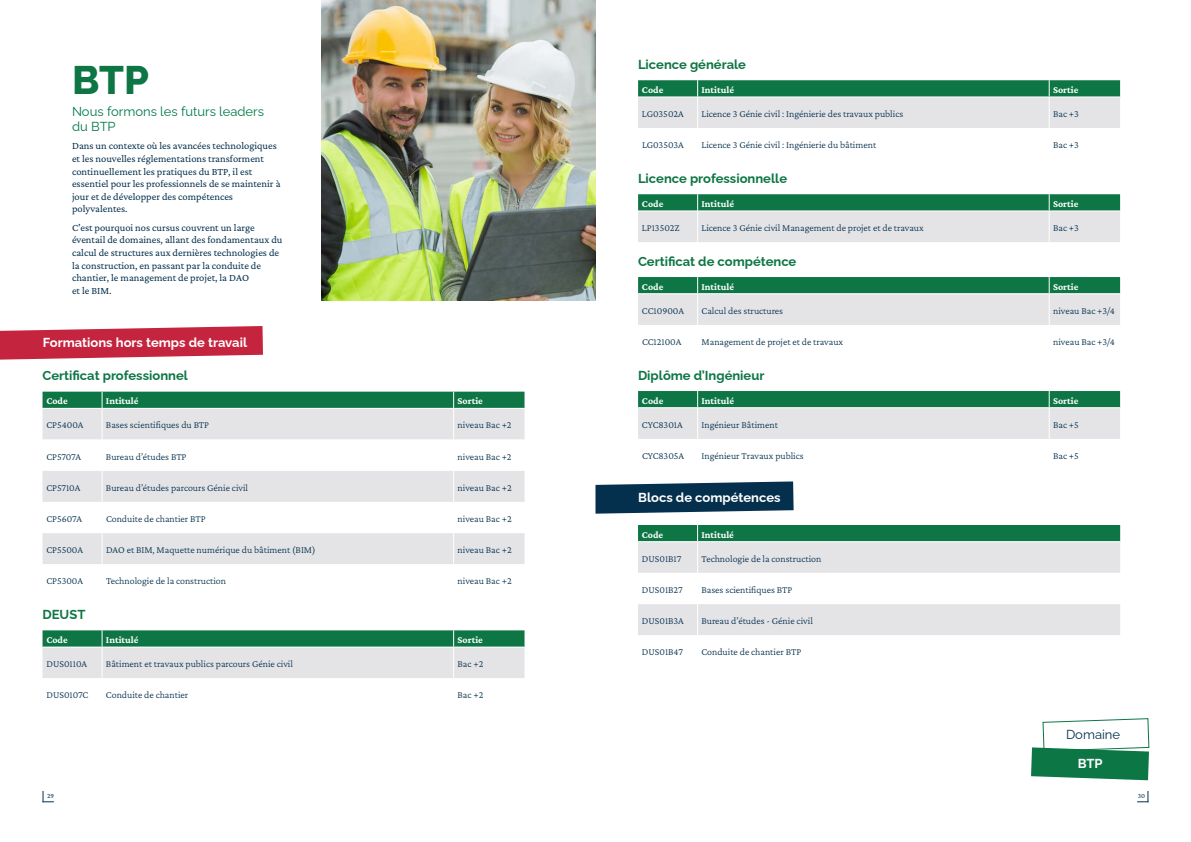
<style>
.page{position:relative;width:1191px;height:842px;background:#fff}
.page>*{position:absolute;margin:0;border:0;box-sizing:border-box;transform-origin:0 0}
.t1{font:800 40px "Raleway";color:#0e7644}
.titre{font:700 13px "Raleway";color:#0e7644}
.sous_titre{font:700 13px "Raleway";color:#fff}
.sous_titre-2{font:13px/15.6px "Raleway";color:#017a47}
.sous_titre-3{font:13px "Raleway";color:#05314d}
.sous_titre-4{font:10.5px/12.6px "Crimson Pro";color:#05304d}
.t2{font:300 10px "Crimson Pro";color:#05304d}
.t3{font:700 10px "Crimson Pro";color:#fff}
.t4{font:300 10px "Crimson Pro";letter-spacing:-.02em;color:#05304d}
.t5{font:7px "Crimson Pro";color:#05304d}
</style>
<div class="page">
<div style="left:43px;top:409px;width:481px;height:30px;background:#e4e4e7"></div>
<svg style="left:43px;top:471px;width:481px;height:93px;fill:#e4e4e7"></svg>
<hr style="left:453px;top:409px;width:1px;height:30px;background:#fff">
<hr style="left:453px;top:471px;width:1px;height:31px;background:#fff">
<hr style="left:453px;top:502px;width:1px;height:31px;background:#fff">
<hr style="left:453px;top:533px;width:1px;height:31px;background:#fff">
<svg style="left:43px;top:392px;width:481px;height:16px;background:#117746"></svg>
<hr style="left:102px;top:408px;width:1px;height:31px;background:#fff">
<hr style="left:102px;top:471px;width:1px;height:31px;background:#fff">
<hr style="left:102px;top:502px;width:1px;height:31px;background:#fff">
<hr style="left:102px;top:533px;width:1px;height:31px;background:#fff">
<svg style="left:43px;top:630px;width:481px;height:48px;background:#9cbfb0"></svg>
<hr style="left:102px;top:647px;width:1px;height:31px;background:#fff">
<img style="left:322px;top:0;width:273px;height:300px">
<svg style="left:638px;top:80px;width:482px;height:48px;background:#9cbfb0"></svg>
<hr style="left:697px;top:97px;width:1px;height:31px;background:#fff">
<svg style="left:638px;top:277px;width:482px;height:48px;background:#9dbfb1"></svg>
<hr style="left:697px;top:294px;width:1px;height:31px;background:#fff">
<svg style="left:638px;top:391px;width:482px;height:48px;background:#9dbfb1"></svg>
<hr style="left:697px;top:408px;width:1px;height:31px;background:#fff">
<svg style="left:638px;top:194px;width:482px;height:48px;background:#9cbfb0"></svg>
<hr style="left:697px;top:211px;width:1px;height:31px;background:#fff">
<svg style="left:595px;top:481px;width:198px;height:33px;background:#254a64"></svg>
<div style="left:638px;top:542px;width:482px;height:31px;background:#e4e4e7"></div>
<div style="left:638px;top:604px;width:482px;height:31px;background:#e4e4e7"></div>
<div style="left:638px;top:525px;width:482px;height:17px;background:#0e7644"></div>
<hr style="left:697px;top:542px;width:1px;height:31px;background:#fff">
<hr style="left:697px;top:604px;width:1px;height:31px;background:#fff">
<svg style="left:1031px;top:718px;width:119px;height:62px"></svg>
<svg style="left:43px;top:791px;width:11px;height:11px"></svg>
<svg style="left:1137px;top:791px;width:11px;height:11px"></svg>
<svg style="left:0;top:326px;width:263px;height:34px;background:#cd455b"></svg>
<p class="t1" style="left:72px;top:49px;width:79px">BTP</p>
<p class="sous_titre-2" style="left:72px;top:102px;width:194px">Nous formons les futurs leaders du BTP</p>
<p class="sous_titre-4" style="left:72px;top:140px;width:210px">Dans un contexte où les avancées technologiques et les nouvelles réglementations transforment continuellement les pratiques du BTP, il est essentiel pour les professionnels de se maintenir à jour et de développer des compétences polyvalentes.</p>
<p class="sous_titre-4" style="left:72px;top:221px;width:212px">C’est pourquoi nos cursus couvrent un large éventail de domaines, allant des fondamentaux du calcul de structures aux dernières technologies de la construction, en passant par la conduite de chantier, le management de projet, la DAO<br>et le BIM.</p>
<p class="sous_titre" style="left:43px;top:333px;width:206px">Formations hors temps de travail</p>
<p class="titre" style="left:43px;top:366px;width:147px">Certificat professionnel</p>
<p class="t3" style="left:46px;top:395px;width:23px">Code</p>
<p class="t3" style="left:106px;top:395px;width:34px">Intitulé</p>
<p class="t3" style="left:457px;top:395px;width:27px">Sortie</p>
<p class="t2" style="left:46px;top:419px;width:39px">CP5400A</p>
<p class="t2" style="left:106px;top:419px;width:105px">Bases scientifiques du BTP</p>
<p class="t2" style="left:457px;top:419px;width:56px">niveau Bac +2</p>
<p class="t4" style="left:46px;top:450px;width:36px">CP5707A</p>
<p class="t2" style="left:106px;top:450px;width:82px">Bureau d’études BTP</p>
<p class="t2" style="left:457px;top:450px;width:56px">niveau Bac +2</p>
<p class="t2" style="left:46px;top:481px;width:35px">CP5710A</p>
<p class="t2" style="left:106px;top:481px;width:144px">Bureau d’études parcours Génie civil</p>
<p class="t2" style="left:457px;top:481px;width:56px">niveau Bac +2</p>
<p class="t2" style="left:46px;top:512px;width:37px">CP5607A</p>
<p class="t2" style="left:106px;top:512px;width:101px">Conduite de chantier BTP</p>
<p class="t2" style="left:457px;top:512px;width:56px">niveau Bac +2</p>
<p class="t2" style="left:46px;top:543px;width:38px">CP5500A</p>
<p class="t2" style="left:106px;top:543px;width:211px">DAO et BIM, Maquette numérique du bâtiment (BIM)</p>
<p class="t2" style="left:457px;top:543px;width:56px">niveau Bac +2</p>
<p class="t2" style="left:46px;top:575px;width:38px">CP5300A</p>
<p class="t2" style="left:106px;top:575px;width:121px">Technologie de la construction</p>
<p class="t2" style="left:457px;top:575px;width:56px">niveau Bac +2</p>
<p class="titre" style="left:43px;top:604px;width:44px">DEUST</p>
<p class="t3" style="left:46px;top:633px;width:23px">Code</p>
<p class="t3" style="left:106px;top:633px;width:34px">Intitulé</p>
<p class="t3" style="left:457px;top:633px;width:27px">Sortie</p>
<p class="t2" style="left:46px;top:657px;width:42px">DUS0110A</p>
<p class="t2" style="left:106px;top:657px;width:188px">Bâtiment et travaux publics parcours Génie civil</p>
<p class="t2" style="left:457px;top:657px;width:27px">Bac +2</p>
<p class="t2" style="left:46px;top:689px;width:43px">DUS0107C</p>
<p class="t2" style="left:106px;top:689px;width:84px">Conduite de chantier</p>
<p class="t2" style="left:457px;top:689px;width:27px">Bac +2</p>
<p class="titre" style="left:638px;top:54px;width:110px">Licence générale</p>
<p class="t3" style="left:642px;top:83px;width:23px">Code</p>
<p class="t3" style="left:701px;top:83px;width:34px">Intitulé</p>
<p class="t3" style="left:1053px;top:83px;width:27px">Sortie</p>
<p class="t2" style="left:642px;top:107px;width:43px">LG03502A</p>
<p class="t2" style="left:701px;top:107px;width:203px">Licence 3 Génie civil : Ingénierie des travaux publics</p>
<p class="t2" style="left:1053px;top:107px;width:27px">Bac +3</p>
<p class="t2" style="left:642px;top:139px;width:43px">LG03503A</p>
<p class="t2" style="left:701px;top:139px;width:176px">Licence 3 Génie civil : Ingénierie du bâtiment</p>
<p class="t2" style="left:1053px;top:139px;width:27px">Bac +3</p>
<p class="titre" style="left:638px;top:168px;width:151px">Licence professionnelle</p>
<p class="t3" style="left:642px;top:197px;width:23px">Code</p>
<p class="t3" style="left:701px;top:197px;width:34px">Intitulé</p>
<p class="t3" style="left:1053px;top:197px;width:27px">Sortie</p>
<p class="t2" style="left:642px;top:221px;width:39px">LP13502Z</p>
<p class="t2" style="left:701px;top:221px;width:224px">Licence 3 Génie civil Management de projet et de travaux</p>
<p class="t2" style="left:1053px;top:221px;width:27px">Bac +3</p>
<p class="titre" style="left:638px;top:251px;width:160px">Certificat de compétence</p>
<p class="t3" style="left:642px;top:280px;width:23px">Code</p>
<p class="t3" style="left:701px;top:280px;width:34px">Intitulé</p>
<p class="t3" style="left:1053px;top:280px;width:27px">Sortie</p>
<p class="t2" style="left:642px;top:304px;width:44px">CC10900A</p>
<p class="t2" style="left:701px;top:304px;width:83px">Calcul des structures</p>
<p class="t2" style="left:1053px;top:304px;width:63px">niveau Bac +3/4</p>
<p class="t2" style="left:642px;top:335px;width:41px">CC12100A</p>
<p class="t2" style="left:701px;top:335px;width:143px">Management de projet et de travaux</p>
<p class="t2" style="left:1053px;top:335px;width:63px">niveau Bac +3/4</p>
<p class="titre" style="left:638px;top:365px;width:128px">Diplôme d’Ingénieur</p>
<p class="t3" style="left:642px;top:394px;width:23px">Code</p>
<p class="t3" style="left:701px;top:394px;width:34px">Intitulé</p>
<p class="t3" style="left:1053px;top:394px;width:27px">Sortie</p>
<p class="t2" style="left:642px;top:418px;width:42px">CYC8301A</p>
<p class="t2" style="left:701px;top:418px;width:78px">Ingénieur Bâtiment</p>
<p class="t2" style="left:1053px;top:418px;width:27px">Bac +5</p>
<p class="t2" style="left:642px;top:449px;width:44px">CYC8305A</p>
<p class="t2" style="left:701px;top:449px;width:104px">Ingénieur Travaux publics</p>
<p class="t2" style="left:1053px;top:449px;width:27px">Bac +5</p>
<p class="sous_titre" style="left:638px;top:487px;width:144px">Blocs de compétences</p>
<p class="t3" style="left:642px;top:528px;width:23px">Code</p>
<p class="t3" style="left:701px;top:528px;width:34px">Intitulé</p>
<p class="t2" style="left:642px;top:552px;width:41px">DUS01B17</p>
<p class="t2" style="left:701px;top:552px;width:121px">Technologie de la construction</p>
<p class="t2" style="left:642px;top:583px;width:42px">DUS01B27</p>
<p class="t2" style="left:701px;top:583px;width:92px">Bases scientifiques BTP</p>
<p class="t2" style="left:642px;top:614px;width:43px">DUS01B3A</p>
<p class="t2" style="left:701px;top:614px;width:113px">Bureau d’études - Génie civil</p>
<p class="t2" style="left:642px;top:646px;width:43px">DUS01B47</p>
<p class="t2" style="left:701px;top:646px;width:101px">Conduite de chantier BTP</p>
<p class="sous_titre-3" style="left:1066px;top:724px;width:56px">Domaine</p>
<p class="sous_titre" style="left:1077px;top:753px;width:26px">BTP</p>
<p class="t5" style="left:47px;top:791px;width:8px">29</p>
<p class="t5" style="left:1137px;top:791px;width:9px">30</p>
</div>
